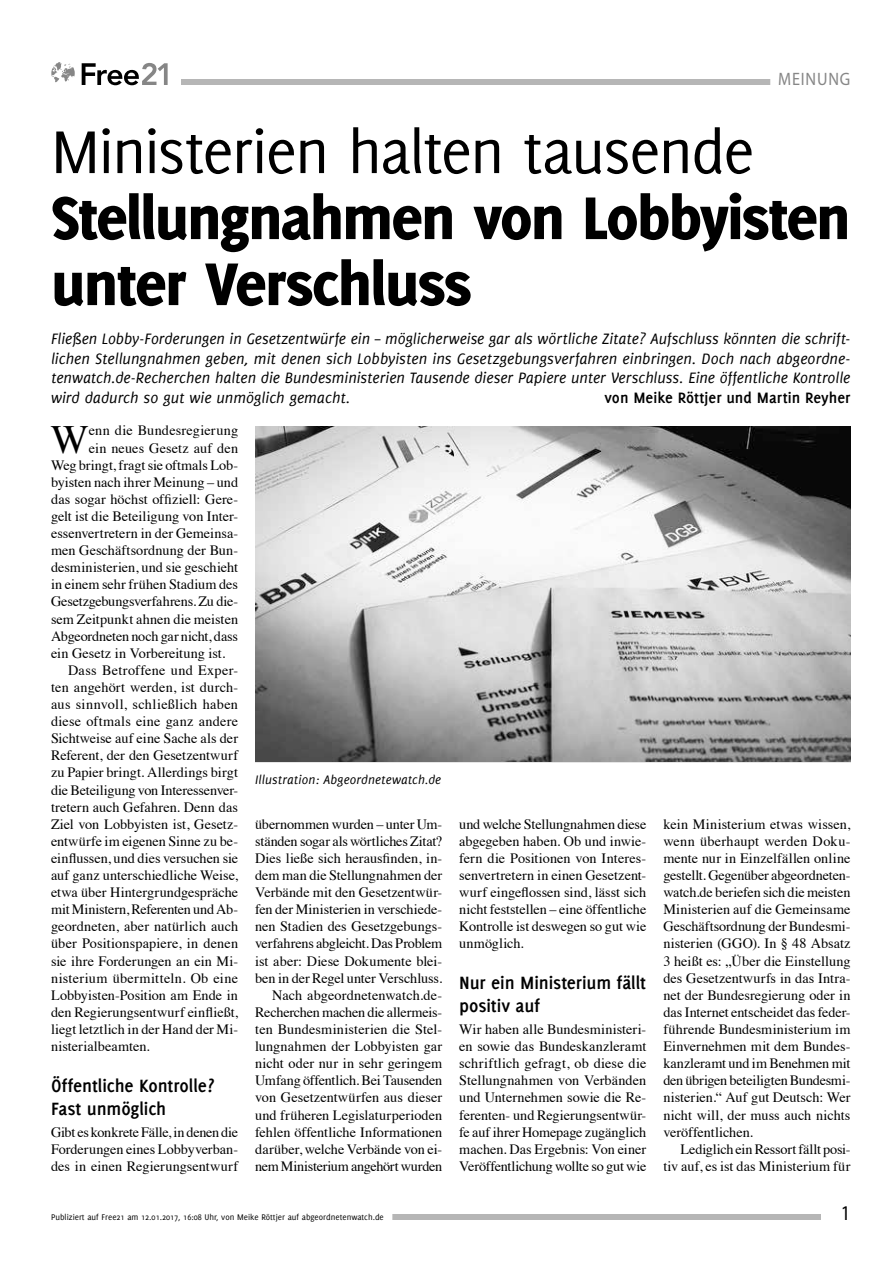
<style>
.page{position:relative;width:893px;height:1263px;background:#fff}
.page>*{position:absolute;margin:0;border:0;box-sizing:border-box;transform-origin:0 0}
.t1{font:800 66px/66px "Delicious";letter-spacing:-.025em;color:#000}
.t2{font:66px "Delicious";letter-spacing:-.025em;color:#000}
.t3{font:40.05px "Times";color:#000}
.t4{font:21px "Myriad Pro";color:#000;scale:.9 1}
.t5{font:700 19.5px/23.4px "Delicious";letter-spacing:-.005em;color:#000}
.t6{font:18px "Myriad Pro";letter-spacing:.05em;color:#868686;scale:.9 1}
.t7{font:italic 16.5px/19.5px "Delicious";color:#000;text-align:justify}
.t8{font:700 16.5px "Delicious";color:#000}
.t9{font:14.25px/17.1px "Times";color:#000;text-align:justify}
.t10{font:14.25px "Times";letter-spacing:.02em;color:#000}
.t11{font:14.25px "Times";letter-spacing:.025em;color:#000}
.t12{font:italic 13.5px "Delicious";letter-spacing:.01em;color:#000}
.t13{font:9px "Delicious";color:#000}
</style>
<div class="page">
<div style="left:181px;top:79px;width:669px;height:6px;background:#b6b6b6"></div>
<div style="left:55px;top:1214px;width:766px;height:6px;background:#b6b6b6"></div>
<div style="left:43px;top:1212px;width:349px;height:12px;background:#fff"></div>
<div style="left:770px;top:74px;width:89px;height:15px;background:#fff"></div>
<svg style="left:82px;top:63px;width:86px;height:22px"></svg>
<svg style="left:51px;top:62px;width:24px;height:20px"></svg>
<img style="left:255px;top:427px;width:595px;height:335px">
<p class="t6" style="left:778px;top:68px;width:81px">MEINUNG</p>
<h1 class="t2" style="left:51px;top:114px;width:705px">Ministerien halten tausende</h1>
<h1 class="t1" style="left:51px;top:184px;width:801px">Stellungnahmen von Lobbyisten unter Verschluss</h1>
<p class="t7" style="left:51px;top:329px;width:801px">Fließen Lobby-Forderungen in Gesetzentwürfe ein – möglicherweise gar als wörtliche Zitate? Aufschluss könnten die schrift&shy;lichen Stellungnahmen geben, mit denen sich Lobbyisten ins Gesetzgebungsverfahren einbringen. Doch nach abgeordne&shy;tenwatch.de-Recherchen halten die Bundesministerien Tausende dieser Papiere unter Verschluss. Eine öffentliche Kontrolle wird dadurch so gut wie unmöglich gemacht.</p>
<p class="t8" style="left:605px;top:388px;width:247px">von Meike Röttjer und Martin Reyher</p>
<h2 class="t3" style="left:51px;top:402px;width:39px">W</h2>
<p class="t9" style="left:89px;top:421px;width:151px">enn die Bundesregierung</p>
<p class="t9" style="left:89px;top:438px;width:151px">ein neues Gesetz auf den</p>
<p class="t9" style="left:51px;top:455px;width:189px">Weg bringt, fragt sie oftmals Lob-</p>
<p class="t9" style="left:51px;top:472px;width:189px">byisten nach ihrer Meinung – und</p>
<p class="t9" style="left:51px;top:489px;width:189px">das sogar höchst offiziell: Gere-</p>
<p class="t9" style="left:51px;top:506px;width:189px">gelt ist die Beteiligung von Inter-</p>
<p class="t9" style="left:51px;top:523px;width:189px">essenvertretern in der Gemeinsa-</p>
<p class="t9" style="left:51px;top:541px;width:189px">men Geschäftsordnung der Bun-</p>
<p class="t9" style="left:51px;top:558px;width:189px">desministerien, und sie geschieht</p>
<p class="t9" style="left:51px;top:575px;width:189px">in einem sehr frühen Stadium des</p>
<p class="t9" style="left:51px;top:592px;width:189px">Gesetzgebungsverfahrens. Zu die-</p>
<p class="t9" style="left:51px;top:609px;width:189px">sem Zeitpunkt ahnen die meisten</p>
<p class="t9" style="left:51px;top:626px;width:189px">Abgeordneten noch gar nicht, dass</p>
<p class="t9" style="left:51px;top:643px;width:176px">ein Gesetz in Vorbereitung ist.</p>
<p class="t10" style="left:68px;top:657px;width:172px">Dass Betroffene und Exper-</p>
<p class="t9" style="left:51px;top:677px;width:189px">ten angehört werden, ist durch-</p>
<p class="t10" style="left:51px;top:691px;width:189px">aus sinnvoll, schließlich haben</p>
<p class="t10" style="left:51px;top:708px;width:189px">diese oftmals eine ganz andere</p>
<p class="t9" style="left:51px;top:729px;width:189px">Sichtweise auf eine Sache als der</p>
<p class="t9" style="left:51px;top:746px;width:189px">Referent, der den Gesetzentwurf</p>
<p class="t9" style="left:51px;top:763px;width:189px">zu Papier bringt. Allerdings birgt</p>
<p class="t9" style="left:51px;top:780px;width:189px">die Beteiligung von Interessenver-</p>
<p class="t9" style="left:51px;top:797px;width:189px">tretern auch Gefahren. Denn das</p>
<p class="t9" style="left:51px;top:814px;width:189px">Ziel von Lobbyisten ist, Gesetz-</p>
<p class="t9" style="left:51px;top:831px;width:189px">entwürfe im eigenen Sinne zu be-</p>
<p class="t9" style="left:51px;top:848px;width:189px">einflussen, und dies versuchen sie</p>
<p class="t9" style="left:51px;top:865px;width:189px">auf ganz unterschiedliche Weise,</p>
<p class="t9" style="left:51px;top:883px;width:189px">etwa über Hintergrundgespräche</p>
<p class="t9" style="left:51px;top:900px;width:189px">mit Ministern, Referenten und Ab-</p>
<p class="t9" style="left:51px;top:917px;width:189px">geordneten, aber natürlich auch</p>
<p class="t9" style="left:51px;top:934px;width:189px">über Positionspapiere, in denen</p>
<p class="t9" style="left:51px;top:951px;width:189px">sie ihre Forderungen an ein Mi-</p>
<p class="t11" style="left:51px;top:964px;width:189px">nisterium übermitteln. Ob eine</p>
<p class="t9" style="left:51px;top:985px;width:189px">Lobbyisten-Position am Ende in</p>
<p class="t9" style="left:51px;top:1002px;width:189px">den Regierungsentwurf einfließt,</p>
<p class="t9" style="left:51px;top:1019px;width:189px">liegt letztlich in der Hand der Mi-</p>
<p class="t9" style="left:51px;top:1036px;width:100px">nisterialbeamten.</p>
<h3 class="t5" style="left:51px;top:1073px;width:165px">Öffentliche Kontrolle?<br>Fast unmöglich</h3>
<p class="t9" style="left:51px;top:1122px;width:189px">Gibt es konkrete Fälle, in denen die Forderungen eines Lobbyverban&shy;des in einen Regierungsentwurf</p>
<p class="t12" style="left:255px;top:772px;width:188px">Illustration: Abgeordnetewatch.de</p>
<p class="t9" style="left:255px;top:814px;width:189px;text-align:right">übernommen wurden – unter Um&shy;ständen sogar als wörtliches Zitat?<br>Dies ließe sich herausfinden, in&shy;dem man die Stellungnahmen der<br>Verbände mit den Gesetzentwür&shy;fen der Ministerien in verschiede&shy;nen Stadien des Gesetzgebungs&shy;verfahrens abgleicht. Das Problem ist aber: Diese Dokumente blei&shy;ben in der Regel unter Verschluss.<br>Nach abgeordnetenwatch.de-<br>Recherchen machen die allermeis&shy;ten Bundesministerien die Stel&shy;lungnahmen der Lobbyisten gar nicht oder nur in sehr geringem<br>Umfang öffentlich. Bei Tausenden von Gesetzentwürfen aus dieser und früheren Legislaturperioden fehlen öffentliche Informationen darüber, welche Verbände von ei&shy;nem Ministerium angehört wurden</p>
<p class="t9" style="left:459px;top:814px;width:189px">und welche Stellungnahmen diese abgegeben haben. Ob und inwie&shy;fern die Positionen von Interes&shy;senvertretern in einen Gesetzent&shy;wurf eingeflossen sind, lässt sich nicht feststellen – eine öffentliche Kontrolle ist deswegen so gut wie unmöglich.</p>
<h3 class="t5" style="left:459px;top:970px;width:188px">Nur ein Ministerium fällt positiv auf</h3>
<p class="t9" style="left:459px;top:1019px;width:189px">Wir haben alle Bundesministeri&shy;en sowie das Bundeskanzleramt schriftlich gefragt, ob diese die Stellungnahmen von Verbänden und Unternehmen sowie die Re&shy;ferenten- und Regierungsentwür&shy;fe auf ihrer Homepage zugänglich machen. Das Ergebnis: Von einer Veröffentlichung wollte so gut wie</p>
<p class="t9" style="left:663px;top:814px;width:189px">kein Ministerium etwas wissen, wenn überhaupt werden Doku&shy;mente nur in Einzelfällen online gestellt. Gegenüber abgeordneten&shy;watch.de beriefen sich die meisten Ministerien auf die Gemeinsame Geschäftsordnung der Bundesmi&shy;nisterien (GGO). In § 48 Absatz 3 heißt es: „Über die Einstellung des Gesetzentwurfs in das Intra&shy;net der Bundesregierung oder in das Internet entscheidet das feder&shy;führende Bundesministerium im Einvernehmen mit dem Bundes&shy;kanzleramt und im Benehmen mit den übrigen beteiligten Bundesmi&shy;nisterien.“ Auf gut Deutsch: Wer nicht will, der muss auch nichts veröffentlichen.</p>
<p class="t9" style="left:663px;top:1139px;width:189px;text-align:right">Lediglich ein Ressort fällt posi&shy;tiv auf, es ist das Ministerium für</p>
<p class="t13" style="left:51px;top:1212px;width:334px">Publiziert auf Free21 am 12.01.2017, 16:08 Uhr, von Meike Röttjer auf abgeordnetenwatch.de</p>
<h3 class="t4" style="left:841px;top:1200px;width:12px">1</h3>
</div>
